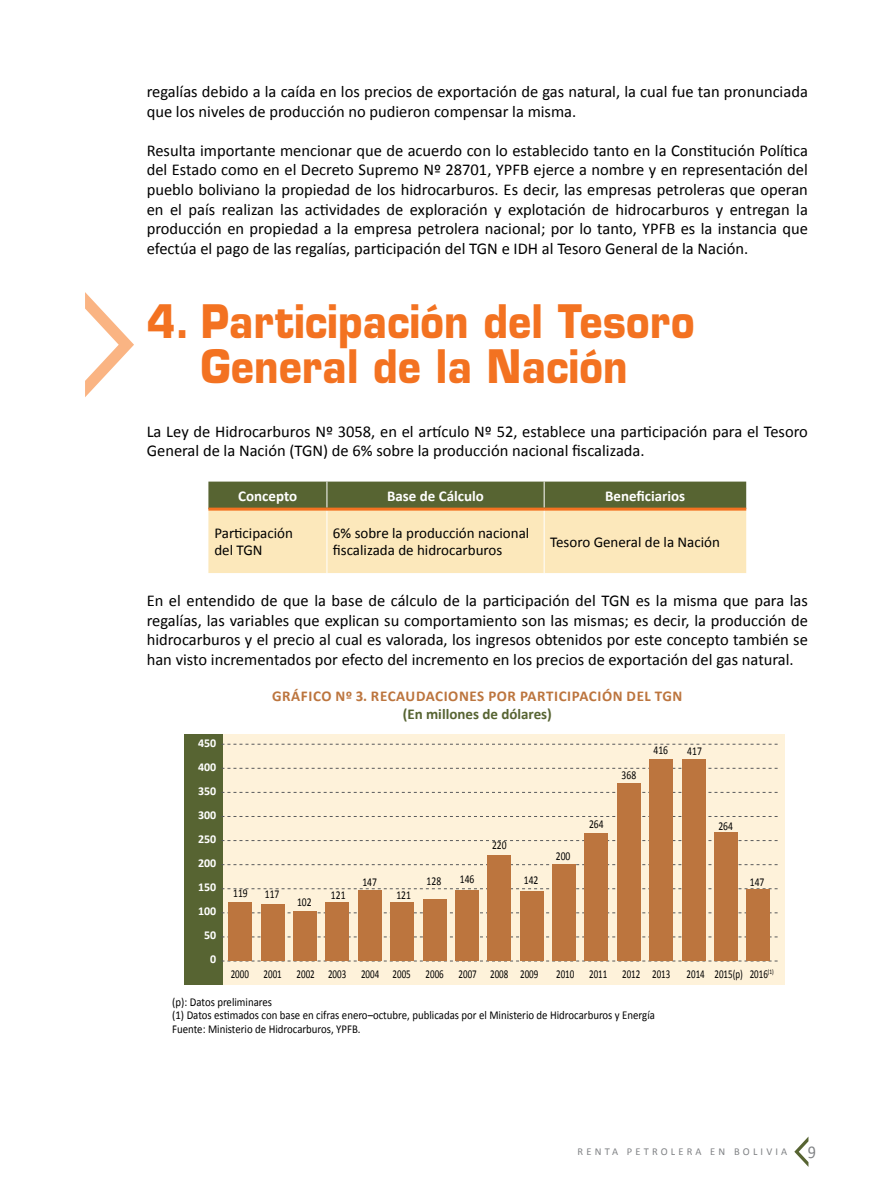
<style>
.page{position:relative;width:893px;height:1191px;background:#fff}
.page>*{position:absolute;margin:0;border:0;box-sizing:border-box;transform-origin:0 0}
.t1{font:700 45px/45px "Eurostile LT Std";letter-spacing:.01em;color:#f37221;text-align:center;scale:.88 1}
.t2{font:16.5px/19.5px "Calibri";color:#000}
.t3{font:15px/17.2px "Calibri";color:#000}
.t4{font:700 15px "Calibri";letter-spacing:.04em;color:#bc753e}
.t5{font:700 15px "Calibri";color:#fff}
.t6{font:700 15px "Calibri";color:#576432}
.t7{font:12px/13.8px "Calibri";color:#000;scale:.9 1}
.t8{font:12px "Calibri";color:#000;scale:.75 1}
.t9{font:12px "Calibri";color:#000;scale:.8 1}
.t10{font:700 12px/24px "Calibri";color:#fff;text-align:right}
.t11{font:10.5px "Calibri";letter-spacing:.3em;color:#808285}
.s1{font-size:18px}
</style>
<div class="page">
<svg style="left:794px;top:1137px;width:14px;height:29px"></svg>
<svg style="left:208px;top:481px;width:538px;height:92px;background:#ccc193"></svg>
<hr style="left:327px;top:510px;width:1px;height:63px;background:#fff">
<hr style="left:544px;top:510px;width:1px;height:63px;background:#fff">
<hr style="left:208px;top:507px;width:119px;height:3px;background:#f37221">
<hr style="left:327px;top:507px;width:217px;height:3px;background:#f37221">
<hr style="left:544px;top:507px;width:202px;height:3px;background:#f37221">
<div style="left:219px;top:733px;width:565px;height:251px;background:#fef2da"></div>
<div style="left:184px;top:733px;width:39px;height:251px;background:#576432"></div>
<svg style="left:222px;top:960px;width:556px;height:1px"></svg>
<svg style="left:221px;top:936px;width:557px;height:1px"></svg>
<svg style="left:221px;top:912px;width:557px;height:1px"></svg>
<svg style="left:221px;top:888px;width:557px;height:1px"></svg>
<svg style="left:221px;top:864px;width:557px;height:1px"></svg>
<svg style="left:221px;top:840px;width:557px;height:1px"></svg>
<svg style="left:221px;top:816px;width:557px;height:1px"></svg>
<svg style="left:221px;top:792px;width:557px;height:1px"></svg>
<svg style="left:221px;top:768px;width:557px;height:1px"></svg>
<svg style="left:221px;top:744px;width:557px;height:1px"></svg>
<div style="left:747px;top:890px;width:23px;height:71px;background:#bc753e"></div>
<div style="left:714px;top:833px;width:24px;height:128px;background:#bc753e"></div>
<div style="left:682px;top:759px;width:23px;height:202px;background:#bc753e"></div>
<div style="left:617px;top:783px;width:23px;height:178px;background:#bc753e"></div>
<div style="left:585px;top:833px;width:23px;height:128px;background:#bc753e"></div>
<div style="left:552px;top:864px;width:24px;height:97px;background:#bc753e"></div>
<div style="left:520px;top:891px;width:23px;height:70px;background:#bc753e"></div>
<div style="left:488px;top:855px;width:23px;height:106px;background:#bc753e"></div>
<div style="left:455px;top:890px;width:24px;height:71px;background:#bc753e"></div>
<div style="left:423px;top:899px;width:23px;height:62px;background:#bc753e"></div>
<div style="left:390px;top:902px;width:24px;height:59px;background:#bc753e"></div>
<div style="left:358px;top:890px;width:24px;height:71px;background:#bc753e"></div>
<div style="left:326px;top:902px;width:23px;height:59px;background:#bc753e"></div>
<div style="left:293px;top:911px;width:24px;height:50px;background:#bc753e"></div>
<div style="left:261px;top:904px;width:23px;height:57px;background:#bc753e"></div>
<div style="left:229px;top:902px;width:23px;height:59px;background:#bc753e"></div>
<div style="left:649px;top:760px;width:24px;height:201px;background:#bc753e"></div>
<svg style="left:85px;top:292px;width:49px;height:105px"></svg>
<p class="t2" style="left:147px;top:81px;width:663px">regalías debido a la caída en los precios de exportación de gas natural, la cual fue tan pronunciada que los niveles de producción no pudieron compensar la misma.</p>
<p class="t2" style="left:147px;top:140px;width:663px;text-align:justify">Resulta importante mencionar que de acuerdo con lo establecido tanto en la Constitución Política del Estado como en el Decreto Supremo Nº 28701, YPFB ejerce a nombre y en representación del pueblo boliviano la propiedad de los hidrocarburos. Es decir, las empresas petroleras que operan en el país realizan las actividades de exploración y explotación de hidrocarburos y entregan la producción en propiedad a la empresa petrolera nacional; por lo tanto, YPFB es la instancia que efectúa el pago de las regalías, participación del TGN e IDH al Tesoro General de la Nación.</p>
<h1 class="t1" style="left:147px;top:298px;width:624px">4. Participación del Tesoro<br>General de la Nación</h1>
<p class="t2" style="left:147px;top:420px;width:663px">La Ley de Hidrocarburos Nº 3058, en el artículo Nº 52, establece una participación para el Tesoro<br>General de la Nación (TGN) de 6% sobre la producción nacional fiscalizada.</p>
<p class="t5" style="left:238px;top:487px;width:60px">Concepto</p>
<p class="t5" style="left:387px;top:487px;width:98px">Base de Cálculo</p>
<p class="t5" style="left:605px;top:487px;width:82px">Beneficiarios</p>
<p class="t3" style="left:214px;top:524px;width:80px">Participación del TGN</p>
<p class="t3" style="left:333px;top:524px;width:198px">6% sobre la producción nacional fiscalizada de hidrocarburos</p>
<p class="t3" style="left:550px;top:532px;width:171px">Tesoro General de la Nación</p>
<p class="t2" style="left:147px;top:590px;width:663px;text-align:justify">En el entendido de que la base de cálculo de la participación del TGN es la misma que para las regalías, las variables que explican su comportamiento son las mismas; es decir, la producción de hidrocarburos y el precio al cual es valorada, los ingresos obtenidos por este concepto también se han visto incrementados por efecto del incremento en los precios de exportación del gas natural.</p>
<p class="t4" style="left:272px;top:687px;width:412px">GRÁFICO Nº 3. RECAUDACIONES POR PARTICIPACIÓN DEL TGN</p>
<p class="t6" style="left:403px;top:704px;width:151px">(En millones de dólares)</p>
<p class="t10" style="left:198px;top:730px;width:20px">450<br>400<br>350<br>300<br>250<br>200<br>150<br>100<br>50<br>0</p>
<p class="t9" style="left:233px;top:886px;width:20px">119</p>
<p class="t9" style="left:265px;top:886px;width:20px">117</p>
<p class="t9" style="left:297px;top:894px;width:20px">102</p>
<p class="t9" style="left:331px;top:887px;width:20px">121</p>
<p class="t9" style="left:362px;top:874px;width:20px">147</p>
<p class="t9" style="left:396px;top:887px;width:20px">121</p>
<p class="t9" style="left:427px;top:873px;width:20px">128</p>
<p class="t9" style="left:460px;top:871px;width:20px">146</p>
<p class="t9" style="left:492px;top:837px;width:20px">220</p>
<p class="t9" style="left:524px;top:872px;width:20px">142</p>
<p class="t9" style="left:556px;top:848px;width:20px">200</p>
<p class="t9" style="left:589px;top:816px;width:20px">264</p>
<p class="t9" style="left:622px;top:767px;width:20px">368</p>
<p class="t9" style="left:653px;top:743px;width:20px">416</p>
<p class="t9" style="left:687px;top:744px;width:20px">417</p>
<p class="t9" style="left:718px;top:818px;width:20px">264</p>
<p class="t9" style="left:750px;top:874px;width:20px">147</p>
<p class="t8" style="left:231px;top:966px;width:412px">2000 2001 2002 2003 2004 2005 2006 2007 2008 2009</p>
<p class="t8" style="left:556px;top:966px;width:154px">2010 2011 2012 2013</p>
<p class="t8" style="left:687px;top:966px;width:118px">2014 2015(p) 2016<sup>(1)</sup></p>
<p class="t7" style="left:172px;top:994px;width:538px">(p): Datos preliminares<br>(1) Datos estimados con base en cifras enero–octubre, publicadas por el Ministerio de Hidrocarburos y Energía<br>Fuente: Ministerio de Hidrocarburos, YPFB.</p>
<p class="t11" style="left:578px;top:1144px;width:240px">RENTA PETROLERA EN BOLIVIA <span class="s1">9</span></p>
</div>
